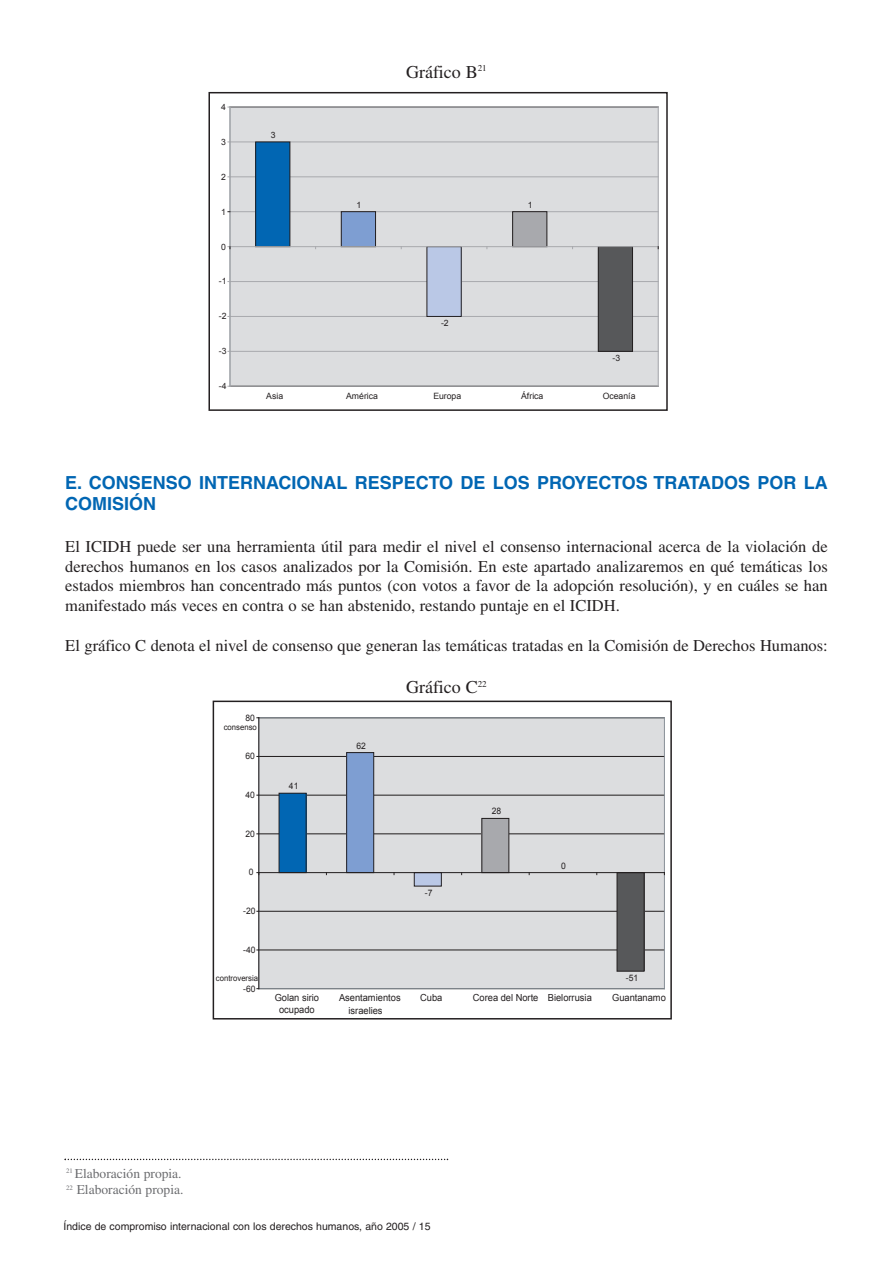
<style>
.page{position:relative;width:893px;height:1263px;background:#fff}
.page>*{position:absolute;margin:0;border:0;box-sizing:border-box;transform-origin:0 0}
.t1{font:700 18px/21.6px "Helvetica";color:#0166b3}
.t2{font:18px "Times";color:#231f20}
.t3{font:16.5px/19.8px "Times";color:#231f20;text-align:justify}
.t4{font:13.5px/16.2px "Times";color:#6c6d70}
.t5{font:10.5px "Helvetica";color:#231f20}
.t6{font:9.75px/11.7px "Arial";color:#231f20;text-align:center;scale:.96 1}
.t7{font:9px "Arial";color:#231f20;scale:.96 1}
.t8{font:8.7px "Arial";color:#231f20}
.t9{font:8.1px "Arial";color:#231f20;scale:.96 1}
</style>
<div class="page">
<div style="left:230px;top:107px;width:428px;height:279px;background:#dcdddf"></div>
<hr style="left:230px;top:351px;width:428px;height:1px;background:#a8a9ad">
<hr style="left:230px;top:316px;width:428px;height:1px;background:#a8a9ad">
<hr style="left:230px;top:281px;width:428px;height:1px;background:#a8a9ad">
<hr style="left:230px;top:211px;width:428px;height:1px;background:#a8a9ad">
<hr style="left:230px;top:177px;width:428px;height:1px;background:#a8a9ad">
<hr style="left:230px;top:142px;width:428px;height:1px;background:#a8a9ad">
<hr style="left:230px;top:107px;width:428px;height:1px;background:#a8a9ad">
<hr style="left:658px;top:107px;width:1px;height:279px;background:#a8a9ad">
<hr style="left:230px;top:386px;width:428px;height:1px;background:#a8a9ad">
<div style="left:256px;top:142px;width:34px;height:105px;background:#0166b3"></div>
<div style="left:255px;top:142px;width:35px;height:105px;border:1px solid #231f20"></div>
<div style="left:341px;top:212px;width:35px;height:35px;background:#7e9ed2"></div>
<div style="left:341px;top:211px;width:35px;height:36px;border:1px solid #231f20"></div>
<div style="left:427px;top:247px;width:34px;height:69px;background:#bac8e6"></div>
<div style="left:427px;top:246px;width:35px;height:71px;border:1px solid #231f20"></div>
<div style="left:513px;top:212px;width:34px;height:35px;background:#a8a9ad"></div>
<div style="left:512px;top:211px;width:35px;height:36px;border:1px solid #231f20"></div>
<div style="left:598px;top:247px;width:34px;height:104px;background:#57585a"></div>
<div style="left:598px;top:246px;width:35px;height:106px;border:1px solid #231f20"></div>
<hr style="left:230px;top:107px;width:1px;height:279px;background:#a8a9ad">
<hr style="left:230px;top:246px;width:428px;height:1px;background:#a8a9ad">
<div style="left:208px;top:92px;width:460px;height:319px;border:2px solid #231f20"></div>
<svg style="left:65px;top:1159px;width:383px;height:1px"></svg>
<div style="left:259px;top:718px;width:405px;height:271px;background:#dcdddf"></div>
<hr style="left:259px;top:950px;width:405px;height:1px;background:#231f20">
<hr style="left:259px;top:911px;width:405px;height:1px;background:#231f20">
<hr style="left:259px;top:833px;width:405px;height:1px;background:#231f20">
<hr style="left:259px;top:795px;width:405px;height:1px;background:#231f20">
<hr style="left:259px;top:756px;width:405px;height:1px;background:#231f20">
<hr style="left:259px;top:717px;width:405px;height:1px;background:#878f96">
<hr style="left:664px;top:718px;width:1px;height:271px;background:#878f96">
<hr style="left:259px;top:988px;width:405px;height:1px;background:#878f96">
<hr style="left:258px;top:718px;width:1px;height:271px;background:#878f96">
<div style="left:279px;top:793px;width:27px;height:79px;background:#0166b3"></div>
<div style="left:347px;top:752px;width:27px;height:121px;background:#7e9ed2"></div>
<div style="left:346px;top:752px;width:28px;height:121px;border:1px solid #231f20"></div>
<div style="left:414px;top:873px;width:27px;height:13px;background:#bac8e6"></div>
<div style="left:414px;top:872px;width:28px;height:14px;border:1px solid #231f20"></div>
<div style="left:482px;top:818px;width:27px;height:55px;background:#a8a9ad"></div>
<div style="left:482px;top:818px;width:27px;height:55px;border:1px solid #231f20"></div>
<div style="left:617px;top:873px;width:27px;height:98px;background:#57585a"></div>
<div style="left:617px;top:872px;width:27px;height:99px;border:1px solid #231f20"></div>
<hr style="left:259px;top:718px;width:1px;height:271px;background:#231f20">
<hr style="left:259px;top:872px;width:405px;height:1px;background:#231f20">
<div style="left:213px;top:701px;width:459px;height:318px;border:2px solid #231f20"></div>
<p class="t2" style="left:406px;top:65px;width:82px">Gráfico B<sup>21</sup></p>
<p class="t8" style="left:219px;top:277px;width:9px">-1</p>
<p class="t8" style="left:219px;top:311px;width:9px">-2</p>
<p class="t8" style="left:219px;top:346px;width:9px">-3</p>
<p class="t8" style="left:219px;top:381px;width:9px">-4</p>
<p class="t8" style="left:441px;top:318px;width:9px">-2</p>
<p class="t8" style="left:612px;top:353px;width:9px">-3</p>
<p class="t8" style="left:266px;top:391px;width:18px">Asia</p>
<p class="t8" style="left:346px;top:391px;width:33px">América</p>
<p class="t8" style="left:433px;top:391px;width:29px">Europa</p>
<p class="t8" style="left:521px;top:391px;width:24px">África</p>
<p class="t8" style="left:603px;top:391px;width:34px">Oceanía</p>
<p class="t1" style="left:65px;top:473px;width:764px">E. CONSENSO INTERNACIONAL RESPECTO DE LOS PROYECTOS TRATADOS POR LA<br>COMISIÓN</p>
<p class="t3" style="left:65px;top:538px;width:764px">El ICIDH puede ser una herramienta útil para medir el nivel el consenso internacional acerca de la violación de derechos humanos en los casos analizados por la Comisión. En este apartado analizaremos en qué temáticas los estados miembros han concentrado más puntos (con votos a favor de la adopción resolución), y en cuáles se han manifestado más veces en contra o se han abstenido, restando puntaje en el ICIDH.</p>
<p class="t3" style="left:65px;top:637px;width:764px">El gráfico C denota el nivel de consenso que generan las temáticas tratadas en la Comisión de Derechos Humanos:</p>
<p class="t2" style="left:406px;top:681px;width:82px">Gráfico C<sup>22</sup></p>
<p class="t7" style="left:245px;top:712px;width:11px">80</p>
<p class="t9" style="left:224px;top:723px;width:36px">consenso</p>
<p class="t7" style="left:245px;top:751px;width:11px">60</p>
<p class="t7" style="left:245px;top:790px;width:11px">40</p>
<p class="t7" style="left:245px;top:828px;width:11px">20</p>
<p class="t7" style="left:289px;top:781px;width:11px">41</p>
<p class="t7" style="left:357px;top:740px;width:11px">62</p>
<p class="t7" style="left:492px;top:806px;width:11px">28</p>
<p class="t7" style="left:243px;top:906px;width:14px">-20</p>
<p class="t7" style="left:243px;top:945px;width:14px">-40</p>
<p class="t9" style="left:216px;top:974px;width:46px">controversia</p>
<p class="t7" style="left:243px;top:983px;width:14px">-60</p>
<p class="t7" style="left:425px;top:888px;width:9px">-7</p>
<p class="t7" style="left:626px;top:973px;width:14px">-51</p>
<p class="t6" style="left:275px;top:992px;width:48px">Golan sirio ocupado</p>
<p class="t6" style="left:348px;top:991px;width:56px;line-height:12.5px;text-align:left;text-indent:-9px">Asentamientos israelies</p>
<p class="t6" style="left:420px;top:992px;width:25px">Cuba</p>
<p class="t6" style="left:473px;top:992px;width:125px">Corea del Norte Bielorrusia</p>
<p class="t6" style="left:612px;top:992px;width:58px">Guantanamo</p>
<p class="t4" style="left:66px;top:1167px;width:119px"><sup>21</sup> Elaboración propia.<br><sup>22</sup> Elaboración propia.</p>
<p class="t5" style="left:64px;top:1223px;width:368px">Índice de compromiso internacional con los derechos humanos, año 2005 / 15</p>
</div>
